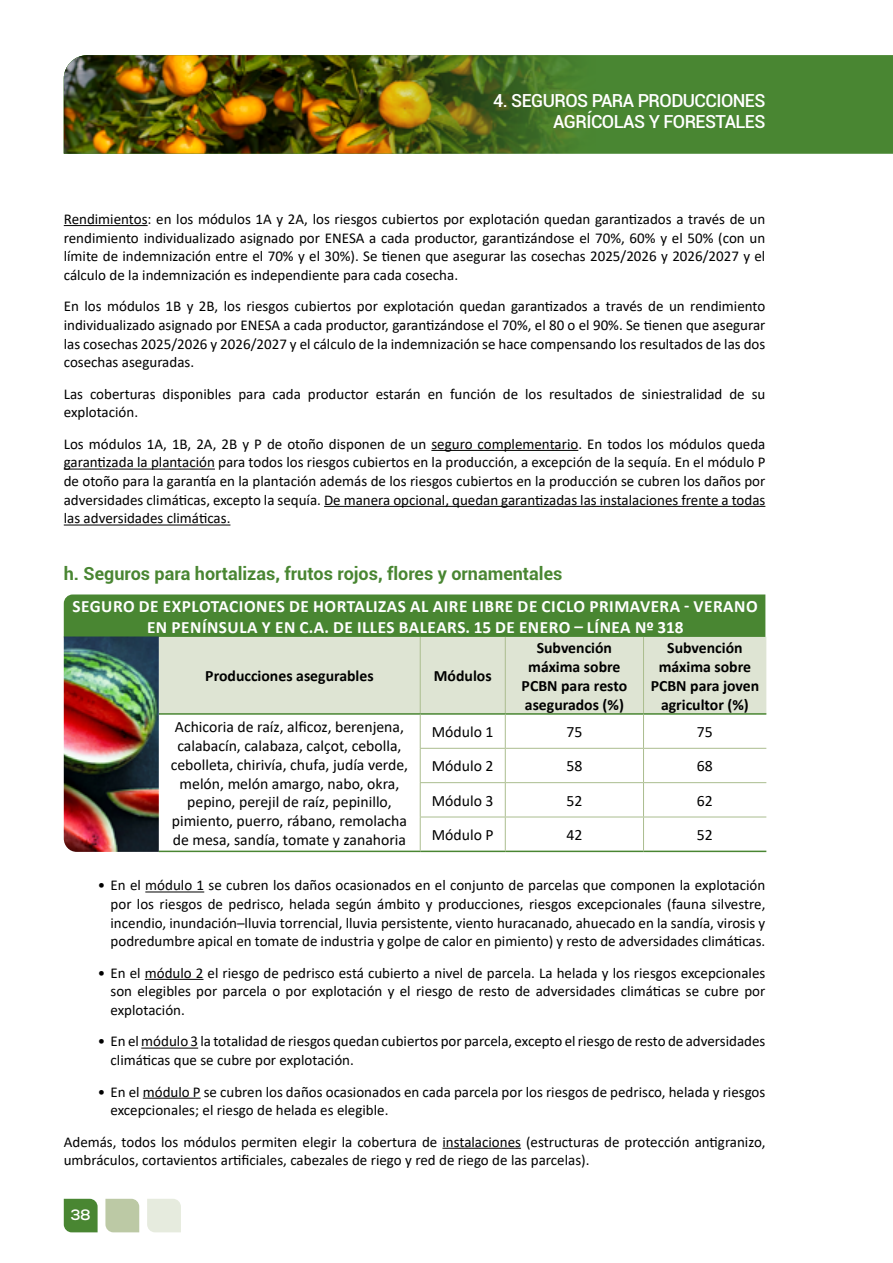
<style>
.page{position:relative;width:893px;height:1263px;background:#fff}
.page>*{position:absolute;margin:0;border:0;box-sizing:border-box;transform-origin:0 0}
.t1{font:700 18px "Roboto";color:#498632}
.t2{font:500 18px/21px "Roboto";letter-spacing:-.03em;color:#fff;text-align:right}
.t3{font:700 17.25px/20.7px "Calibri";letter-spacing:.03em;color:#fff;text-align:center}
.t4{font:15.75px/18.9px "Calibri";color:#000;text-align:center}
.t5{font:700 15.75px/18.9px "Calibri";color:#000;text-align:center}
.t6{font:15px/18.6px "Calibri";color:#000;text-align:justify}
.t7{font:700 15px "Nexa";color:#fff}
</style>
<div class="page">
<svg style="left:64px;top:1199px;width:34px;height:33px"></svg>
<svg style="left:105px;top:1199px;width:34px;height:33px"></svg>
<svg style="left:147px;top:1199px;width:34px;height:33px"></svg>
<div style="left:64px;top:594px;width:701px;height:43px;background:#498632"></div>
<hr style="left:64px;top:225px;width:84px;height:1px;background:#000">
<hr style="left:431px;top:450px;width:147px;height:1px;background:#000">
<hr style="left:64px;top:469px;width:151px;height:1px;background:#000">
<hr style="left:324px;top:506px;width:441px;height:1px;background:#000">
<hr style="left:64px;top:524px;width:166px;height:1px;background:#000">
<hr style="left:145px;top:891px;width:59px;height:1px;background:#000">
<hr style="left:145px;top:979px;width:58px;height:1px;background:#000">
<hr style="left:141px;top:1047px;width:57px;height:1px;background:#000">
<hr style="left:143px;top:1098px;width:58px;height:1px;background:#000">
<hr style="left:442px;top:1148px;width:79px;height:1px;background:#000">
<div style="left:159px;top:637px;width:607px;height:76px;background:#dee4d3"></div>
<hr style="left:420px;top:637px;width:1px;height:76px;background:#abbd8f">
<hr style="left:505px;top:637px;width:1px;height:76px;background:#abbd8f">
<hr style="left:643px;top:637px;width:1px;height:76px;background:#abbd8f">
<hr style="left:159px;top:713px;width:261px;height:2px;background:#498632">
<hr style="left:420px;top:713px;width:85px;height:2px;background:#498632">
<hr style="left:505px;top:713px;width:138px;height:2px;background:#498632">
<hr style="left:643px;top:713px;width:123px;height:2px;background:#498632">
<hr style="left:159px;top:851px;width:261px;height:1px;background:#498632">
<hr style="left:420px;top:851px;width:85px;height:1px;background:#498632">
<hr style="left:505px;top:851px;width:138px;height:1px;background:#498632">
<hr style="left:643px;top:851px;width:123px;height:1px;background:#498632">
<hr style="left:420px;top:715px;width:1px;height:33px;background:#abbd8f">
<hr style="left:505px;top:715px;width:1px;height:33px;background:#abbd8f">
<hr style="left:643px;top:715px;width:1px;height:33px;background:#abbd8f">
<hr style="left:420px;top:748px;width:85px;height:1px;background:#abbd8f">
<hr style="left:420px;top:749px;width:1px;height:33px;background:#abbd8f">
<hr style="left:505px;top:748px;width:138px;height:1px;background:#abbd8f">
<hr style="left:505px;top:749px;width:1px;height:33px;background:#abbd8f">
<hr style="left:643px;top:748px;width:123px;height:1px;background:#abbd8f">
<hr style="left:643px;top:749px;width:1px;height:33px;background:#abbd8f">
<hr style="left:420px;top:782px;width:85px;height:1px;background:#abbd8f">
<hr style="left:420px;top:783px;width:1px;height:34px;background:#abbd8f">
<hr style="left:505px;top:782px;width:138px;height:1px;background:#abbd8f">
<hr style="left:505px;top:783px;width:1px;height:34px;background:#abbd8f">
<hr style="left:643px;top:782px;width:123px;height:1px;background:#abbd8f">
<hr style="left:643px;top:783px;width:1px;height:34px;background:#abbd8f">
<hr style="left:420px;top:817px;width:85px;height:1px;background:#abbd8f">
<hr style="left:420px;top:817px;width:1px;height:34px;background:#abbd8f">
<hr style="left:505px;top:817px;width:138px;height:1px;background:#abbd8f">
<hr style="left:505px;top:817px;width:1px;height:34px;background:#abbd8f">
<hr style="left:643px;top:817px;width:123px;height:1px;background:#abbd8f">
<hr style="left:643px;top:817px;width:1px;height:34px;background:#abbd8f">
<div style="left:861px;top:55px;width:32px;height:99px;background:#498632"></div>
<div style="left:595px;top:55px;width:266px;height:99px;background:#498632"></div>
<img style="left:64px;top:55px;width:531px;height:99px">
<img style="left:64px;top:636px;width:95px;height:216px">
<p class="t2" style="left:493px;top:89px;width:274px">4. SEGUROS PARA PRODUCCIONES<br>AGRÍCOLAS Y FORESTALES</p>
<p class="t6" style="left:64px;top:209px;width:703px">Rendimientos: en los módulos 1A y 2A, los riesgos cubiertos por explotación quedan garantizados a través de un rendimiento individualizado asignado por ENESA a cada productor, garantizándose el 70%, 60% y el 50% (con un límite de indemnización entre el 70% y el 30%). Se tienen que asegurar las cosechas 2025/2026 y 2026/2027 y el cálculo de la indemnización es independiente para cada cosecha.</p>
<p class="t6" style="left:64px;top:297px;width:703px">En los módulos 1B y 2B, los riesgos cubiertos por explotación quedan garantizados a través de un rendimiento individualizado asignado por ENESA a cada productor, garantizándose el 70%, el 80 o el 90%. Se tienen que asegurar las cosechas 2025/2026 y 2026/2027 y el cálculo de la indemnización se hace compensando los resultados de las dos cosechas aseguradas.</p>
<p class="t6" style="left:64px;top:384px;width:703px">Las coberturas disponibles para cada productor estarán en función de los resultados de siniestralidad de su explotación.</p>
<p class="t6" style="left:64px;top:434px;width:703px">Los módulos 1A, 1B, 2A, 2B y P de otoño disponen de un seguro complementario. En todos los módulos queda garantizada la plantación para todos los riesgos cubiertos en la producción, a excepción de la sequía. En el módulo P de otoño para la garantía en la plantación además de los riesgos cubiertos en la producción se cubren los daños por adversidades climáticas, excepto la sequía. De manera opcional, quedan garantizadas las instalaciones frente a todas las adversidades climáticas.</p>
<p class="t1" style="left:64px;top:560px;width:500px">h. Seguros para hortalizas, frutos rojos, flores y ornamentales</p>
<p class="t3" style="left:72px;top:596px;width:687px">SEGURO DE EXPLOTACIONES DE HORTALIZAS AL AIRE LIBRE DE CICLO PRIMAVERA - VERANO<br>EN PENÍNSULA Y EN C.A. DE ILLES BALEARS. 15 DE ENERO – LÍNEA Nº 318</p>
<p class="t5" style="left:205px;top:666px;width:170px">Producciones asegurables</p>
<p class="t5" style="left:434px;top:666px;width:59px">Módulos</p>
<p class="t5" style="left:522px;top:638px;width:107px">Subvención máxima sobre<br>PCBN para resto asegurados (%)</p>
<p class="t5" style="left:651px;top:638px;width:110px">Subvención máxima sobre<br>PCBN para joven agricultor (%)</p>
<p class="t4" style="left:171px;top:717px;width:239px">Achicoria de raíz, alficoz, berenjena, calabacín, calabaza, calçot, cebolla, cebolleta, chirivía, chufa, judía verde, melón, melón amargo, nabo, okra, pepino, perejil de raíz, pepinillo, pimiento, puerro, rábano, remolacha de mesa, sandía, tomate y zanahoria</p>
<p class="t4" style="left:432px;top:722px;width:63px">Módulo 1</p>
<p class="t4" style="left:566px;top:722px;width:17px">75</p>
<p class="t4" style="left:697px;top:722px;width:17px">75</p>
<p class="t4" style="left:432px;top:756px;width:63px">Módulo 2</p>
<p class="t4" style="left:566px;top:756px;width:17px">58</p>
<p class="t4" style="left:697px;top:756px;width:17px">68</p>
<p class="t4" style="left:432px;top:791px;width:63px">Módulo 3</p>
<p class="t4" style="left:566px;top:791px;width:17px">52</p>
<p class="t4" style="left:697px;top:791px;width:17px">62</p>
<p class="t4" style="left:432px;top:825px;width:63px">Módulo P</p>
<p class="t4" style="left:566px;top:825px;width:17px">42</p>
<p class="t4" style="left:697px;top:825px;width:17px">52</p>
<p class="t6" style="left:111px;top:876px;width:656px;text-indent:-13px">• En el módulo 1 se cubren los daños ocasionados en el conjunto de parcelas que componen la explotación por los riesgos de pedrisco, helada según ámbito y producciones, riesgos excepcionales (fauna silvestre, incendio, inundación–lluvia torrencial, lluvia persistente, viento huracanado, ahuecado en la sandía, virosis y podredumbre apical en tomate de industria y golpe de calor en pimiento) y resto de adversidades climáticas.</p>
<p class="t6" style="left:111px;top:963px;width:656px;text-indent:-13px">• En el módulo 2 el riesgo de pedrisco está cubierto a nivel de parcela. La helada y los riesgos excepcionales son elegibles por parcela o por explotación y el riesgo de resto de adversidades climáticas se cubre por explotación.</p>
<p class="t6" style="left:111px;top:1032px;width:656px;text-indent:-13px">• En el módulo 3 la totalidad de riesgos quedan cubiertos por parcela, excepto el riesgo de resto de adversidades climáticas que se cubre por explotación.</p>
<p class="t6" style="left:111px;top:1082px;width:656px;text-indent:-13px">• En el módulo P se cubren los daños ocasionados en cada parcela por los riesgos de pedrisco, helada y riesgos excepcionales; el riesgo de helada es elegible.</p>
<p class="t6" style="left:64px;top:1132px;width:703px">Además, todos los módulos permiten elegir la cobertura de instalaciones (estructuras de protección antigranizo, umbráculos, cortavientos artificiales, cabezales de riego y red de riego de las parcelas).</p>
<p class="t7" style="left:71px;top:1205px;width:22px">38</p>
</div>
